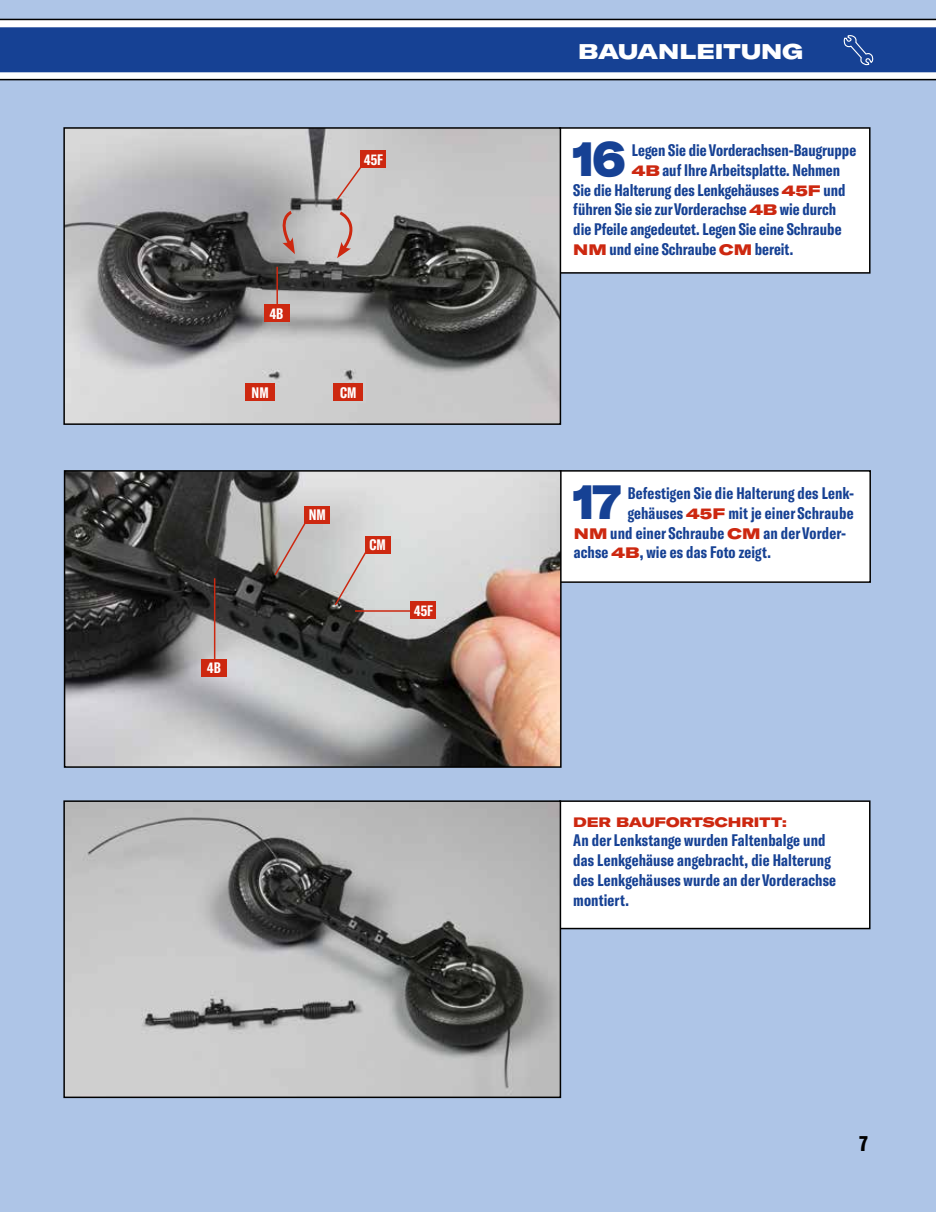
<style>
.page{position:relative;width:936px;height:1212px;background:#fff}
.page>*{position:absolute;margin:0;border:0;box-sizing:border-box;transform-origin:0 0}
.t1{font:900 expanded 48.45px "GT America";color:#164194;scale:.8 1}
.t2{font:900 expanded 21px "GT America";color:#fff}
.t3{font:900 extra-condensed 21px "GT America";color:#000}
.t4{font:700 extra-condensed 16.5px/19.8px "GT America";letter-spacing:.005em;color:#164194}
.t5{font:700 extra-condensed 15px "GT America";color:#fff}
.t6{font:900 expanded 13.5px "GT America";letter-spacing:-.005em;color:#cd2810}
.s1{font-weight:900;font-stretch:expanded;font-size:15px;color:#cd2810}
</style>
<div class="page">
<div style="left:0;top:0;width:935px;height:1212px;background:#aec5e7"></div>
<svg style="left:0;top:19px;width:935px;height:61px;background:#d5d5d7"></svg>
<div style="left:559px;top:128px;width:310px;height:145px;background:#fff"></div>
<div style="left:559px;top:127px;width:311px;height:147px;border:2px solid #000"></div>
<svg style="left:63px;top:127px;width:499px;height:298px;background:#999"></svg>
<div style="left:560px;top:471px;width:310px;height:111px;background:#fff"></div>
<div style="left:559px;top:470px;width:311px;height:113px;border:2px solid #000"></div>
<svg style="left:63px;top:470px;width:499px;height:298px;background:#8a8481"></svg>
<div style="left:559px;top:801px;width:310px;height:127px;background:#fff"></div>
<div style="left:559px;top:800px;width:311px;height:129px;border:2px solid #000"></div>
<svg style="left:63px;top:800px;width:499px;height:299px;background:#a5a5a5"></svg>
<div style="left:245px;top:383px;width:30px;height:17px;background:#cd2810"></div>
<div style="left:333px;top:383px;width:30px;height:17px;background:#cd2810"></div>
<div style="left:264px;top:304px;width:25px;height:18px;background:#cd2810"></div>
<hr style="left:276px;top:267px;width:2px;height:41px;background:#cd2810">
<div style="left:201px;top:659px;width:26px;height:17px;background:#cd2810"></div>
<hr style="left:214px;top:578px;width:1px;height:85px;background:#cd2810">
<div style="left:0;top:27px;width:935px;height:45px;background:#164194"></div>
<svg style="left:843px;top:35px;width:31px;height:39px"></svg>
<div style="left:304px;top:506px;width:26px;height:17px;background:#cd2810"></div>
<svg style="left:273px;top:519px;width:35px;height:58px;background:#b6aeab"></svg>
<svg style="left:337px;top:210px;width:25px;height:48px"></svg>
<div style="left:410px;top:601px;width:26px;height:18px;background:#cd2810"></div>
<hr style="left:355px;top:610px;width:60px;height:2px;background:#cd2810">
<svg style="left:276px;top:209px;width:19px;height:45px"></svg>
<div style="left:360px;top:151px;width:26px;height:17px;background:#cd2810"></div>
<svg style="left:335px;top:153px;width:36px;height:49px;background:#cdb8b5"></svg>
<div style="left:365px;top:536px;width:25px;height:17px;background:#cd2810"></div>
<svg style="left:333px;top:549px;width:35px;height:58px;background:#c5bfbd"></svg>
<p class="t5" style="left:364px;top:150px;width:20px">45F</p>
<p class="t5" style="left:270px;top:304px;width:15px">4B</p>
<p class="t5" style="left:251px;top:383px;width:19px">NM</p>
<p class="t5" style="left:340px;top:383px;width:18px">CM</p>
<p class="t5" style="left:207px;top:659px;width:15px">4B</p>
<p class="t5" style="left:309px;top:506px;width:19px">NM</p>
<p class="t5" style="left:369px;top:536px;width:18px">CM</p>
<p class="t5" style="left:414px;top:601px;width:20px">45F</p>
<p class="t2" style="left:578px;top:38px;width:226px">BAUANLEITUNG</p>
<h1 class="t1" style="left:572px;top:128px;width:68px">16</h1>
<p class="t4" style="left:632px;top:140px;width:226px">Legen Sie die Vorderachsen-Baugruppe</p>
<p class="t4" style="left:632px;top:160px;width:210px"><span class="s1">4B</span> auf Ihre Arbeitsplatte. Nehmen</p>
<p class="t4" style="left:573px;top:180px;width:273px">Sie die Halterung des Lenkgehäuses <span class="s1">45F</span> und</p>
<p class="t4" style="left:573px;top:200px;width:264px">führen Sie sie zur Vorderachse <span class="s1">4B</span> wie durch</p>
<p class="t4" style="left:573px;top:219px;width:270px">die Pfeile angedeutet. Legen Sie eine Schraube</p>
<p class="t4" style="left:573px;top:239px;width:221px"><span class="s1">NM</span> und eine Schraube <span class="s1">CM</span> bereit.</p>
<h1 class="t1" style="left:573px;top:470px;width:62px">17</h1>
<p class="t4" style="left:627px;top:483px;width:228px">Befestigen Sie die Halterung des Lenk-</p>
<p class="t4" style="left:627px;top:503px;width:227px">gehäuses <span class="s1">45F</span> mit je einer Schraube</p>
<p class="t4" style="left:573px;top:523px;width:274px"><span class="s1">NM</span> und einer Schraube <span class="s1">CM</span> an der Vorder-</p>
<p class="t4" style="left:573px;top:543px;width:199px">achse <span class="s1">4B</span>, wie es das Foto zeigt.</p>
<p class="t6" style="left:573px;top:813px;width:215px">DER BAUFORTSCHRITT:</p>
<p class="t4" style="left:573px;top:831px;width:264px">An der Lenkstange wurden Faltenbalge und das Lenkgehäuse angebracht, die Halterung des Lenkgehäuses wurde an der Vorderachse montiert.</p>
<p class="t3" style="left:859px;top:1130px;width:10px">7</p>
</div>
